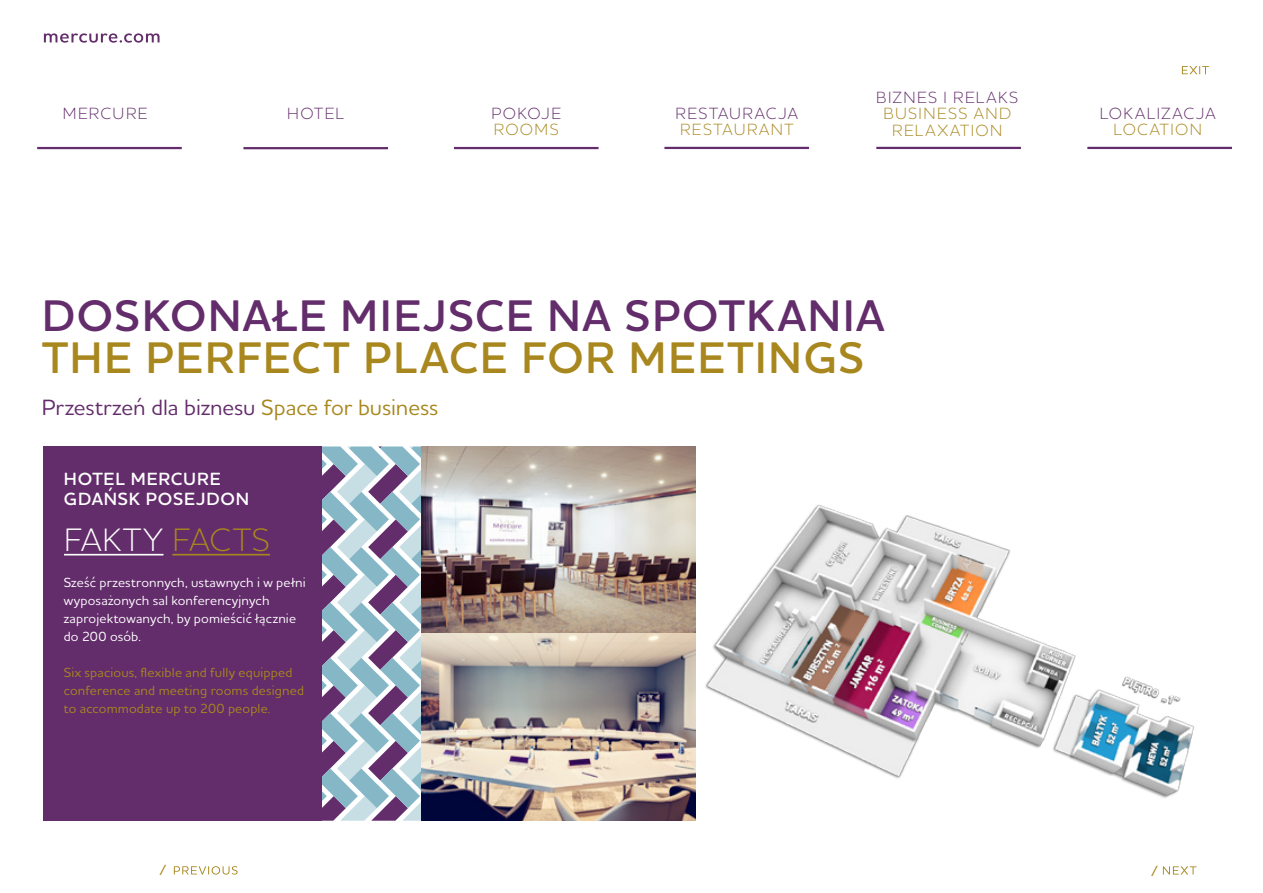
<style>
.page{position:relative;width:1263px;height:893px;background:#fff}
.page>*{position:absolute;margin:0;border:0;box-sizing:border-box;transform-origin:0 0}
.t1{font:600 45px "Houschka Alt Pro";letter-spacing:.035em;color:#632c6b}
.t2{font:600 45px "Houschka Alt Pro";color:#a8871e}
.t3{font:300 33px "Houschka Alt Pro";letter-spacing:.025em;color:#fff}
.t4{font:500 22.5px "Houschka Alt Pro";letter-spacing:-.005em;color:#632c6b}
.t5{font:600 18px/19.5px "Houschka Alt Pro";letter-spacing:.045em;color:#fff}
.t6{font:300 16.5px "Houschka Alt Pro";letter-spacing:.085em;color:#632c6b}
.t7{font:300 16.5px/16.5px "Houschka Alt Pro";letter-spacing:.085em;color:#a8871e;text-align:center}
.t8{font:500 15px "Houschka Alt Pro";color:#a8871e}
.t9{font:500 13.5px/18px "Houschka Alt Pro";letter-spacing:.01em;color:#fff}
.t10{font:500 13.5px/18px "Houschka Alt Pro";letter-spacing:.01em;color:#a8871e}
.s1{color:#a8871e}
</style>
<div class="page">
<svg style="left:44px;top:33px;width:116px;height:10px"></svg>
<hr style="left:37px;top:147px;width:145px;height:2px;background:#632c6b">
<hr style="left:243px;top:147px;width:145px;height:2px;background:#632c6b">
<hr style="left:454px;top:147px;width:144px;height:2px;background:#632c6b">
<hr style="left:664px;top:147px;width:145px;height:2px;background:#632c6b">
<hr style="left:876px;top:147px;width:145px;height:2px;background:#632c6b">
<hr style="left:1087px;top:147px;width:145px;height:2px;background:#632c6b">
<svg style="left:1182px;top:66px;width:27px;height:8px"></svg>
<svg style="left:1163px;top:866px;width:33px;height:8px"></svg>
<svg style="left:174px;top:866px;width:64px;height:9px"></svg>
<img style="left:695px;top:468px;width:499px;height:353px">
<div style="left:43px;top:446px;width:279px;height:375px;background:#632c6b"></div>
<hr style="left:64px;top:554px;width:99px;height:1px;background:#fff">
<hr style="left:172px;top:554px;width:98px;height:1px;background:#a8871e">
<svg style="left:322px;top:446px;width:99px;height:375px"></svg>
<img style="left:421px;top:446px;width:274px;height:375px">
<p class="t6" style="left:63px;top:103px;width:86px">MERCURE</p>
<p class="t6" style="left:287px;top:103px;width:58px">HOTEL</p>
<p class="t6" style="left:491px;top:103px;width:24px">POKOJ</p>
<p class="t6" style="left:551px;top:103px;width:11px">E</p>
<p class="t7" style="left:494px;top:121px;width:14px">ROO</p>
<p class="t7" style="left:535px;top:121px;width:26px">MS</p>
<p class="t6" style="left:676px;top:103px;width:124px">RESTAURACJA</p>
<p class="t7" style="left:680px;top:121px;width:115px">RESTAURANT</p>
<p class="t6" style="left:876px;top:87px;width:143px">BIZNES I RELAKS</p>
<p class="t7" style="left:883px;top:105px;width:127px">BUSINESS AND<br>RELAXATION</p>
<p class="t6" style="left:1100px;top:103px;width:117px">LOKALIZACJA</p>
<p class="t7" style="left:1113px;top:121px;width:90px">LOCATION</p>
<h1 class="t1" style="left:42px;top:287px;width:844px">DOSKONAŁE MIEJSCE NA SPOTKANIA</h1>
<h1 class="t2" style="left:42px;top:329px;width:31px">THE</h1>
<h1 class="t2" style="left:146px;top:329px;width:30px">PER</h1>
<h1 class="t2" style="left:236px;top:329px;width:56px">FECT</h1>
<h1 class="t2" style="left:363px;top:329px;width:29px">PLACE</h1>
<h1 class="t2" style="left:521px;top:329px;width:138px">FOR MEETINGS</h1>
<h3 class="t4" style="left:42px;top:393px;width:398px">Przestrzeń dla biznesu <span class="s1">Space for business</span></h3>
<h3 class="t5" style="left:64px;top:469px;width:187px">HOTEL MERCURE<br>GDAŃSK POSEJDON</h3>
<h2 class="t3" style="left:64px;top:519px;width:207px">FAKTY <span class="s1">FACTS</span></h2>
<p class="t9" style="left:64px;top:573px;width:243px">Sześć przestronnych, ustawnych i w pełni wyposażonych sal konferencyjnych zaprojektowanych, by pomieścić łącznie do 200 osób.</p>
<p class="t10" style="left:64px;top:663px;width:242px">Six spacious, flexible and fully equipped conference and meeting rooms designed to accommodate up to 200 people.</p>
<p class="t8" style="left:160px;top:860px;width:7px">/</p>
<p class="t8" style="left:1152px;top:861px;width:7px">/</p>
</div>
